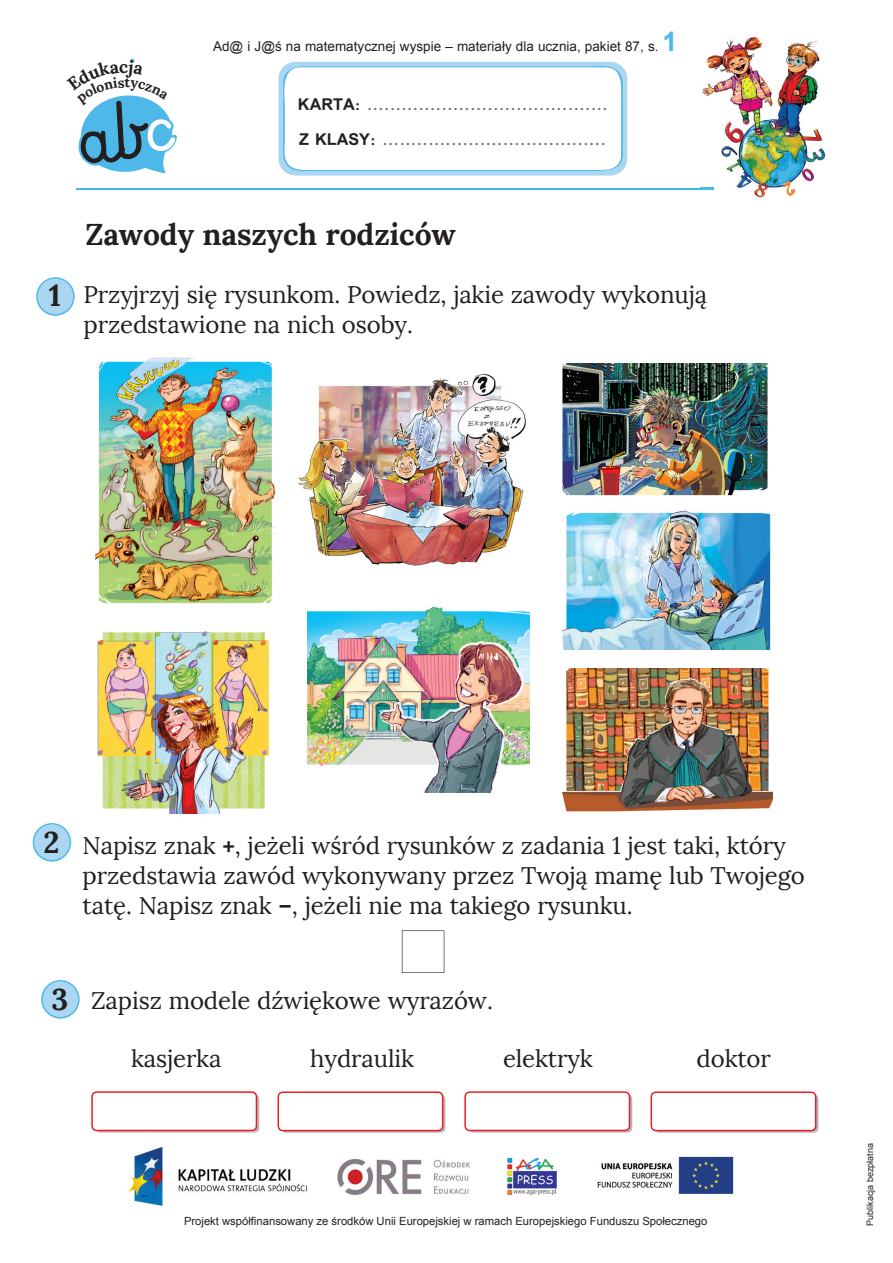
<style>
.page{position:relative;width:893px;height:1263px;background:#fff}
.page>*{position:absolute;margin:0;border:0;box-sizing:border-box;transform-origin:0 0}
.t1{font:700 30px "Lora";letter-spacing:-.005em;color:#231f20}
.t2{font:24px/30px "Lora";letter-spacing:-.005em;color:#231f20}
.t3{font:700 18px/35.2px "Simplified Arabic";color:#6c6d70}
.t4{font:700 17.55px "Lora";color:#231f20}
.t5{font:700 13.95px "Lora";color:#231f20}
.t6{font:13.5px "Arial";color:#231f20}
.t7{font:11.25px "Arial";color:#231f20}
.t8{font:9px "Arial";color:#231f20}
.s1{font-weight:700;font-size:27px;color:#4eb9e9}
.s2{color:#231f20}
.s3{font-weight:700}
.s4{font-weight:700;font-size:30px}
</style>
<div class="page">
<hr style="left:77px;top:188px;width:637px;height:1px;background:#40b9e9">
<div style="left:279px;top:62px;width:348px;height:114px;background:#aad6f2;border-radius:17px"></div>
<svg style="left:280px;top:65px;width:343px;height:107px;background:#f7fbfd"></svg>
<img style="left:701px;top:37px;width:125px;height:161px">
<svg style="left:701px;top:188px;width:13px;height:1px"></svg>
<img style="left:127px;top:1146px;width:607px;height:60px">
<svg style="left:36px;top:277px;width:39px;height:39px"></svg>
<svg style="left:33px;top:823px;width:38px;height:38px"></svg>
<svg style="left:41px;top:980px;width:39px;height:38px"></svg>
<svg style="left:95px;top:1094px;width:164px;height:38px"></svg>
<svg style="left:91px;top:1091px;width:166px;height:40px"></svg>
<div style="left:282px;top:1094px;width:163px;height:39px;background:#c98185;border-radius:5px"></div>
<svg style="left:277px;top:1091px;width:166px;height:40px;background:#fdeced"></svg>
<svg style="left:468px;top:1094px;width:164px;height:38px"></svg>
<svg style="left:464px;top:1091px;width:166px;height:40px"></svg>
<svg style="left:655px;top:1094px;width:163px;height:39px"></svg>
<svg style="left:650px;top:1091px;width:166px;height:40px"></svg>
<img style="left:298px;top:373px;width:228px;height:193px">
<img style="left:562px;top:669px;width:211px;height:143px">
<img style="left:97px;top:631px;width:172px;height:183px">
<img style="left:562px;top:364px;width:206px;height:131px">
<img style="left:562px;top:510px;width:209px;height:140px">
<img style="left:308px;top:606px;width:221px;height:186px">
<img style="left:95px;top:357px;width:181px;height:247px">
<svg style="left:402px;top:930px;width:42px;height:43px"></svg>
<svg style="left:78px;top:59px;width:99px;height:115px"></svg>
<p class="t4" style="left:119px;top:55px;width:11px">c</p>
<p class="t6" style="left:213px;top:37px;width:466px">Ad@ i J@ś na matematycznej wyspie – materiały dla ucznia, pakiet 87, s. <span class="s1">1</span></p>
<p class="t3" style="left:298px;top:87px;width:311px"><span class="s2">KARTA:</span> ..........................................<br><span class="s2">Z KLASY:</span> .......................................</p>
<p class="t1" style="left:49px;top:276px;width:14px">1</p>
<p class="t1" style="left:85px;top:214px;width:372px">Zawody naszych rodziców</p>
<p class="t2" style="left:84px;top:279px;width:625px">Przyjrzyj się rysunkom. Powiedz, jakie zawody wykonują przedstawione na nich osoby.</p>
<p class="t5" style="left:116px;top:227px;width:9px">a</p>
<p class="t1" style="left:43px;top:823px;width:17px">2</p>
<p class="t2" style="left:83px;top:830px;width:724px">Napisz znak <span class="s3">+</span>, jeżeli wśród rysunków z zadania 1 jest taki, który przedstawia zawód wykonywany przez Twoją mamę lub Twojego tatę. Napisz znak <span class="s3">–</span>, jeżeli nie ma takiego rysunku.</p>
<p class="t2" style="left:51px;top:986px;width:443px"><span class="s4">3</span> Zapisz modele dźwiękowe wyrazów.</p>
<p class="t2" style="left:131px;top:1044px;width:92px">kasjerka</p>
<p class="t2" style="left:310px;top:1044px;width:105px">hydraulik</p>
<p class="t2" style="left:503px;top:1044px;width:91px">elektryk</p>
<p class="t2" style="left:696px;top:1044px;width:76px">doktor</p>
<p class="t7" style="left:184px;top:1213px;width:525px">Projekt współfinansowany ze środków Unii Europejskiej w ramach Europejskiego Funduszu Społecznego</p>
<p class="t8" style="left:864px;top:1226px;width:84px;rotate:-90deg">Publikacja bezpłatna</p>
</div>
